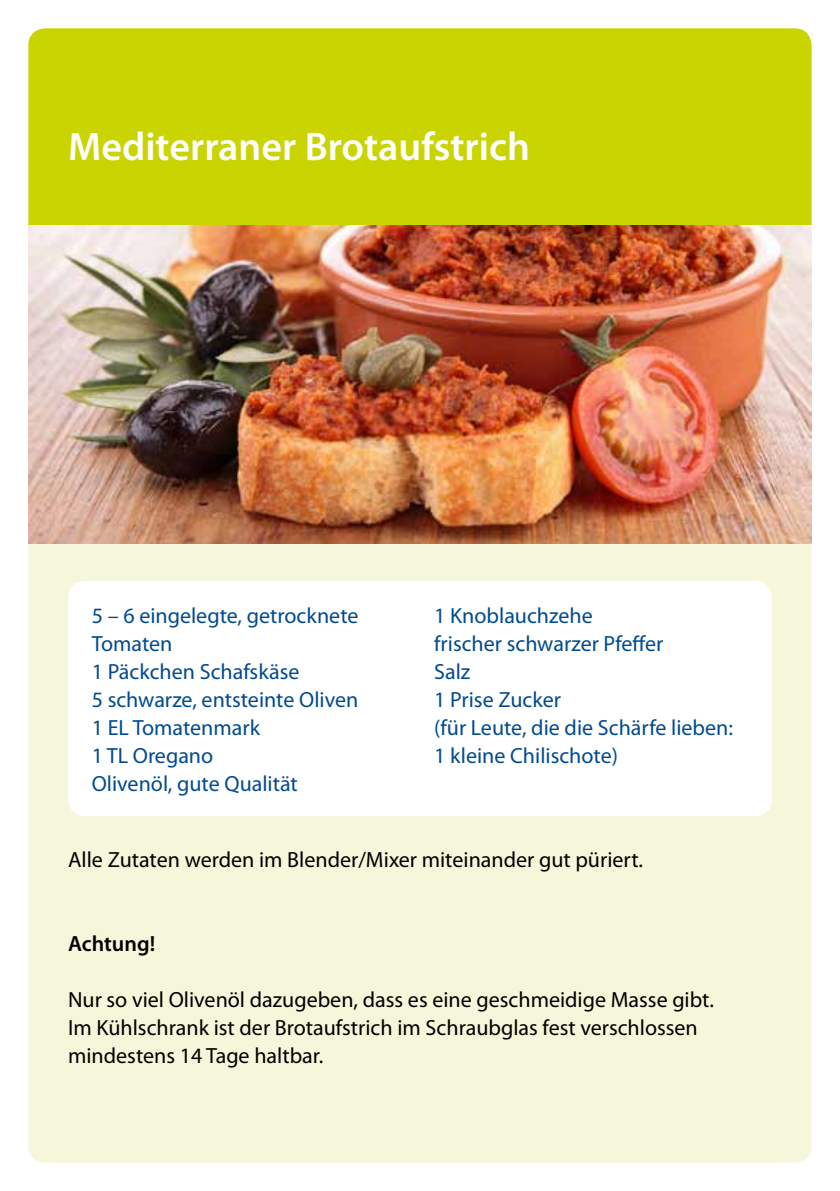
<style>
.page{position:relative;width:840px;height:1191px;background:#fff}
.page>*{position:absolute;margin:0;border:0;box-sizing:border-box;transform-origin:0 0}
.t1{font:600 40px "Myriad Pro";color:#fff}
.t2{font:22px/28px "Myriad Pro";color:#004b8f}
.t3{font:22px/28px "Myriad Pro";color:#000}
.t4{font:600 22px "Myriad Pro";color:#000}
</style>
<div class="page">
<div style="left:28px;top:28px;width:783px;height:1134px;background:#f5f6da;border-radius:17px"></div>
<div style="left:28px;top:28px;width:783px;height:197px;background:#cad400"></div>
<img style="left:29px;top:226px;width:781px;height:318px">
<div style="left:68px;top:581px;width:703px;height:235px;background:#fff;border-radius:17px"></div>
<h1 class="t1" style="left:68px;top:125px;width:463px">Mediterraner Brotaufstrich</h1>
<p class="t2" style="left:92px;top:602px;width:268px">5 – 6 eingelegte, getrocknete<br>Tomaten<br>1 Päckchen Schafskäse<br>5 schwarze, entsteinte Oliven<br>1 EL Tomatenmark<br>1 TL Oregano<br>Olivenöl, gute Qualität</p>
<p class="t2" style="left:434px;top:602px;width:300px">1 Knoblauchzehe<br>frischer schwarzer Pfeffer<br>Salz<br>1 Prise Zucker<br>(für Leute, die die Schärfe lieben:<br>1 kleine Chilischote)</p>
<p class="t3" style="left:68px;top:846px;width:576px">Alle Zutaten werden im Blender/Mixer miteinander gut püriert.</p>
<p class="t4" style="left:68px;top:931px;width:89px">Achtung!</p>
<p class="t3" style="left:68px;top:986px;width:647px">Nur so viel Olivenöl dazugeben, dass es eine geschmeidige Masse gibt.<br>Im Kühlschrank ist der Brotaufstrich im Schraubglas fest verschlossen mindestens 14 Tage haltbar.</p>
</div>
